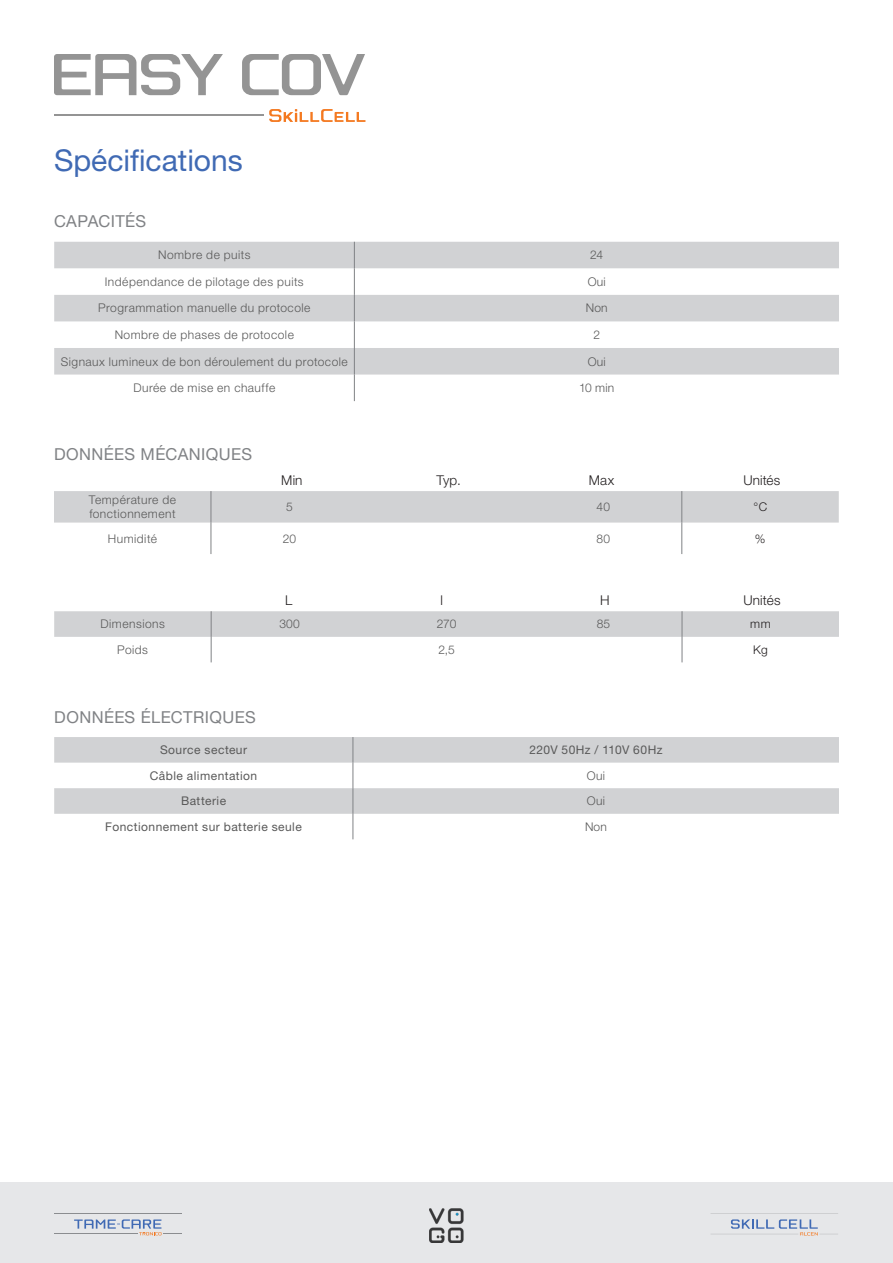
<style>
.page{position:relative;width:893px;height:1263px;background:#fff}
.page>*{position:absolute;margin:0;border:0;box-sizing:border-box;transform-origin:0 0}
.t1{font:30px "Helvetica Neue LT Std";color:#406ab4}
.Inter_tableau{font:16.5px "Helvetica Neue LT Std";letter-spacing:.025em;color:#808285}
.t2{font:300 13.5px "Helvetica Neue LT Std";letter-spacing:.01em;color:#231f20}
.TABLEAU_-_Col_gauche{font:300 12px/14.4px "Helvetica Neue LT Std";letter-spacing:.04em;color:#595959}
.TABLEAU_-_Col_gauche-2{font:12px "Helvetica Neue LT Std";letter-spacing:.035em;color:#595959}
.TABLEAU_-_Valeurs{font:300 12px "Helvetica Neue LT Std";letter-spacing:.015em;color:#595959}
.Tableau_valeurs{font:300 12px "Helvetica Neue LT Std";color:#231f20}
</style>
<div class="page">
<svg style="left:54px;top:242px;width:785px;height:133px;fill:#d1d2d4"></svg>
<svg style="left:354px;top:242px;width:1px;height:159px"></svg>
<div style="left:54px;top:491px;width:785px;height:32px;background:#d1d2d4"></div>
<hr style="left:211px;top:491px;width:1px;height:32px;background:#808285">
<hr style="left:682px;top:491px;width:1px;height:32px;background:#808285">
<hr style="left:211px;top:523px;width:1px;height:31px;background:#808285">
<hr style="left:682px;top:523px;width:1px;height:31px;background:#808285">
<svg style="left:54px;top:737px;width:785px;height:77px;fill:#d1d2d4"></svg>
<svg style="left:353px;top:737px;width:1px;height:102px"></svg>
<svg style="left:54px;top:611px;width:785px;height:51px"></svg>
<div style="left:0;top:1182px;width:893px;height:81px;background:#e6e7e9"></div>
<svg style="left:269px;top:109px;width:96px;height:13px"></svg>
<hr style="left:54px;top:115px;width:209px;height:1px;background:#949494">
<svg style="left:242px;top:54px;width:123px;height:41px"></svg>
<svg style="left:54px;top:54px;width:169px;height:41px"></svg>
<hr style="left:54px;top:1234px;width:83px;height:1px;background:#8b8d90">
<hr style="left:54px;top:1214px;width:128px;height:1px;background:#8b8d90">
<svg style="left:74px;top:1219px;width:108px;height:16px"></svg>
<hr style="left:710px;top:1213px;width:128px;height:1px;background:#8b8d90">
<hr style="left:710px;top:1234px;width:88px;height:1px;background:#8b8d90">
<svg style="left:731px;top:1219px;width:107px;height:16px"></svg>
<img style="left:429px;top:1209px;width:34px;height:33px">
<p class="t1" style="left:54px;top:142px;width:190px">Spécifications</p>
<p class="Inter_tableau" style="left:54px;top:212px;width:94px">CAPACITÉS</p>
<p class="TABLEAU_-_Col_gauche" style="left:158px;top:248px;width:94px">Nombre de puits</p>
<p class="TABLEAU_-_Valeurs" style="left:590px;top:248px;width:14px">24</p>
<p class="TABLEAU_-_Col_gauche" style="left:105px;top:274px;width:200px">Indépendance de pilotage des puits</p>
<p class="TABLEAU_-_Valeurs" style="left:588px;top:274px;width:19px">Oui</p>
<p class="TABLEAU_-_Col_gauche" style="left:98px;top:301px;width:214px">Programmation manuelle du protocole</p>
<p class="TABLEAU_-_Valeurs" style="left:586px;top:301px;width:23px">Non</p>
<p class="TABLEAU_-_Col_gauche" style="left:115px;top:327px;width:181px">Nombre de phases de protocole</p>
<p class="TABLEAU_-_Valeurs" style="left:593px;top:327px;width:8px">2</p>
<p class="TABLEAU_-_Col_gauche" style="left:61px;top:354px;width:288px">Signaux lumineux de bon déroulement du protocole</p>
<p class="TABLEAU_-_Valeurs" style="left:588px;top:354px;width:19px">Oui</p>
<p class="TABLEAU_-_Col_gauche" style="left:133px;top:380px;width:143px">Durée de mise en chauffe</p>
<p class="TABLEAU_-_Valeurs" style="left:579px;top:380px;width:37px">10 min</p>
<p class="Inter_tableau" style="left:54px;top:445px;width:200px">DONNÉES MÉCANIQUES</p>
<p class="t2" style="left:281px;top:472px;width:23px">Min</p>
<p class="t2" style="left:437px;top:472px;width:26px">Typ.</p>
<p class="t2" style="left:589px;top:472px;width:27px">Max</p>
<p class="t2" style="left:743px;top:472px;width:38px">Unités</p>
<p class="TABLEAU_-_Col_gauche" style="left:89px;top:492px;width:89px">Température de fonctionnement</p>
<p class="TABLEAU_-_Valeurs" style="left:286px;top:499px;width:8px">5</p>
<p class="TABLEAU_-_Valeurs" style="left:597px;top:499px;width:15px">40</p>
<p class="Tableau_valeurs" style="left:753px;top:499px;width:15px">°C</p>
<p class="TABLEAU_-_Col_gauche" style="left:108px;top:531px;width:51px">Humidité</p>
<p class="TABLEAU_-_Valeurs" style="left:283px;top:531px;width:15px">20</p>
<p class="TABLEAU_-_Valeurs" style="left:597px;top:531px;width:15px">80</p>
<p class="Tableau_valeurs" style="left:755px;top:531px;width:12px">%</p>
<p class="t2" style="left:285px;top:592px;width:9px">L</p>
<p class="t2" style="left:441px;top:592px;width:4px">l</p>
<p class="t2" style="left:600px;top:592px;width:11px">H</p>
<p class="t2" style="left:743px;top:592px;width:38px">Unités</p>
<p class="TABLEAU_-_Col_gauche" style="left:101px;top:617px;width:66px">Dimensions</p>
<p class="TABLEAU_-_Valeurs" style="left:279px;top:617px;width:22px">300</p>
<p class="TABLEAU_-_Valeurs" style="left:437px;top:617px;width:21px">270</p>
<p class="TABLEAU_-_Valeurs" style="left:597px;top:617px;width:15px">85</p>
<p class="Tableau_valeurs" style="left:750px;top:617px;width:22px">mm</p>
<p class="TABLEAU_-_Col_gauche" style="left:117px;top:642px;width:32px">Poids</p>
<p class="TABLEAU_-_Valeurs" style="left:438px;top:642px;width:18px">2,5</p>
<p class="Tableau_valeurs" style="left:753px;top:642px;width:16px">Kg</p>
<p class="Inter_tableau" style="left:54px;top:707px;width:203px">DONNÉES ÉLECTRIQUES</p>
<p class="TABLEAU_-_Col_gauche-2" style="left:160px;top:743px;width:89px">Source secteur</p>
<p class="TABLEAU_-_Col_gauche-2" style="left:529px;top:743px;width:135px">220V 50Hz / 110V 60Hz</p>
<p class="TABLEAU_-_Col_gauche-2" style="left:150px;top:768px;width:109px">Câble alimentation</p>
<p class="TABLEAU_-_Valeurs" style="left:587px;top:768px;width:19px">Oui</p>
<p class="TABLEAU_-_Col_gauche-2" style="left:181px;top:794px;width:47px">Batterie</p>
<p class="TABLEAU_-_Valeurs" style="left:587px;top:794px;width:19px">Oui</p>
<p class="TABLEAU_-_Col_gauche-2" style="left:105px;top:819px;width:198px">Fonctionnement sur batterie seule</p>
<p class="TABLEAU_-_Valeurs" style="left:585px;top:819px;width:23px">Non</p>
</div>
